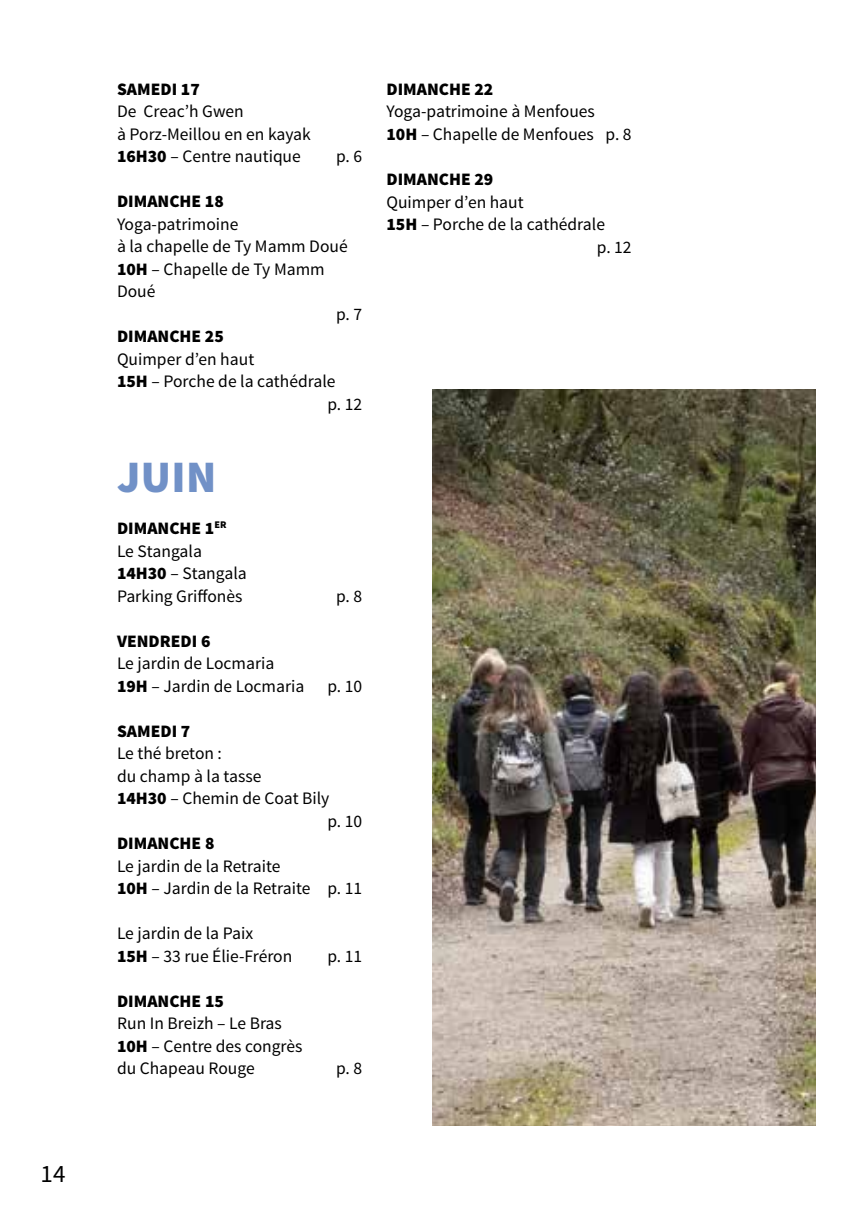
<style>
.page{position:relative;width:851px;height:1205px;background:#fff}
.page>*{position:absolute;margin:0;border:0;box-sizing:border-box;transform-origin:0 0}
.t1{font:900 45px "Source Sans Pro";color:#7191c7}
.t2{font:25px "Source Sans Pro";color:#000}
.t3{font:17.5px/22.5px "Source Sans Pro";color:#000}
.t4{font:900 17.5px "Source Sans Pro";color:#000}
.s1{font-weight:900}
</style>
<div class="page">
<img style="left:432px;top:390px;width:383px;height:735px">
<h2 class="t2" style="left:41px;top:1158px;width:27px">14</h2>
<p class="t4" style="left:117px;top:78px;width:84px">SAMEDI 17</p>
<p class="t3" style="left:117px;top:101px;width:195px">De Creac’h Gwen<br>à Porz-Meillou en en kayak<br><span class="s1">16H30</span> – Centre nautique</p>
<p class="t3" style="left:336px;top:146px;width:28px">p. 6</p>
<p class="t4" style="left:117px;top:190px;width:108px">DIMANCHE 18</p>
<p class="t3" style="left:117px;top:213px;width:123px">Yoga-patrimoine</p>
<p class="t3" style="left:117px;top:236px;width:232px">à la chapelle de Ty Mamm Doué</p>
<p class="t3" style="left:117px;top:258px;width:209px"><span class="s1">10H</span> – Chapelle de Ty Mamm</p>
<p class="t3" style="left:117px;top:281px;width:40px">Doué</p>
<p class="t3" style="left:336px;top:303px;width:28px">p. 7</p>
<p class="t4" style="left:117px;top:325px;width:108px">DIMANCHE 25</p>
<p class="t3" style="left:117px;top:348px;width:139px">Quimper d’en haut</p>
<p class="t3" style="left:117px;top:371px;width:220px"><span class="s1">15H</span> – Porche de la cathédrale</p>
<p class="t3" style="left:327px;top:393px;width:36px">p. 12</p>
<h1 class="t1" style="left:117px;top:447px;width:101px">JUIN</h1>
<p class="t3" style="left:117px;top:517px;width:131px"><span class="s1">DIMANCHE 1</span><sup>ER<br></sup>Le Stangala<br><span class="s1">14H30</span> – Stangala<br>Parking Griffonès</p>
<p class="t4" style="left:117px;top:629px;width:95px">VENDREDI 6</p>
<p class="t3" style="left:117px;top:652px;width:189px">Le jardin de Locmaria<br><span class="s1">19H</span> – Jardin de Locmaria</p>
<p class="t3" style="left:336px;top:585px;width:28px">p. 8</p>
<p class="t3" style="left:327px;top:675px;width:36px">p. 10</p>
<p class="t4" style="left:117px;top:719px;width:75px">SAMEDI 7</p>
<p class="t3" style="left:117px;top:742px;width:106px">Le thé breton :</p>
<p class="t3" style="left:117px;top:765px;width:146px">du champ à la tasse</p>
<p class="t3" style="left:117px;top:787px;width:214px"><span class="s1">14H30</span> – Chemin de Coat Bily</p>
<p class="t3" style="left:327px;top:810px;width:36px">p. 10</p>
<p class="t4" style="left:117px;top:832px;width:99px">DIMANCHE 8</p>
<p class="t3" style="left:117px;top:855px;width:246px">Le jardin de la Retraite<br><span class="s1">10H</span> – Jardin de la Retraite p. 11</p>
<p class="t3" style="left:117px;top:922px;width:177px">Le jardin de la Paix<br><span class="s1">15H</span> – 33 rue Élie-Fréron</p>
<p class="t3" style="left:327px;top:945px;width:36px">p. 11</p>
<p class="t4" style="left:117px;top:989px;width:108px">DIMANCHE 15</p>
<p class="t3" style="left:117px;top:1012px;width:187px">Run In Breizh – Le Bras<br><span class="s1">10H</span> – Centre des congrès du Chapeau Rouge</p>
<p class="t3" style="left:336px;top:1057px;width:28px">p. 8</p>
<p class="t4" style="left:386px;top:78px;width:108px">DIMANCHE 22</p>
<p class="t3" style="left:386px;top:101px;width:247px">Yoga-patrimoine à Menfoues<br><span class="s1">10H</span> – Chapelle de Menfoues p. 8</p>
<p class="t4" style="left:386px;top:168px;width:108px">DIMANCHE 29</p>
<p class="t3" style="left:386px;top:191px;width:139px">Quimper d’en haut</p>
<p class="t3" style="left:386px;top:213px;width:220px"><span class="s1">15H</span> – Porche de la cathédrale</p>
<p class="t3" style="left:596px;top:236px;width:36px">p. 12</p>
</div>
